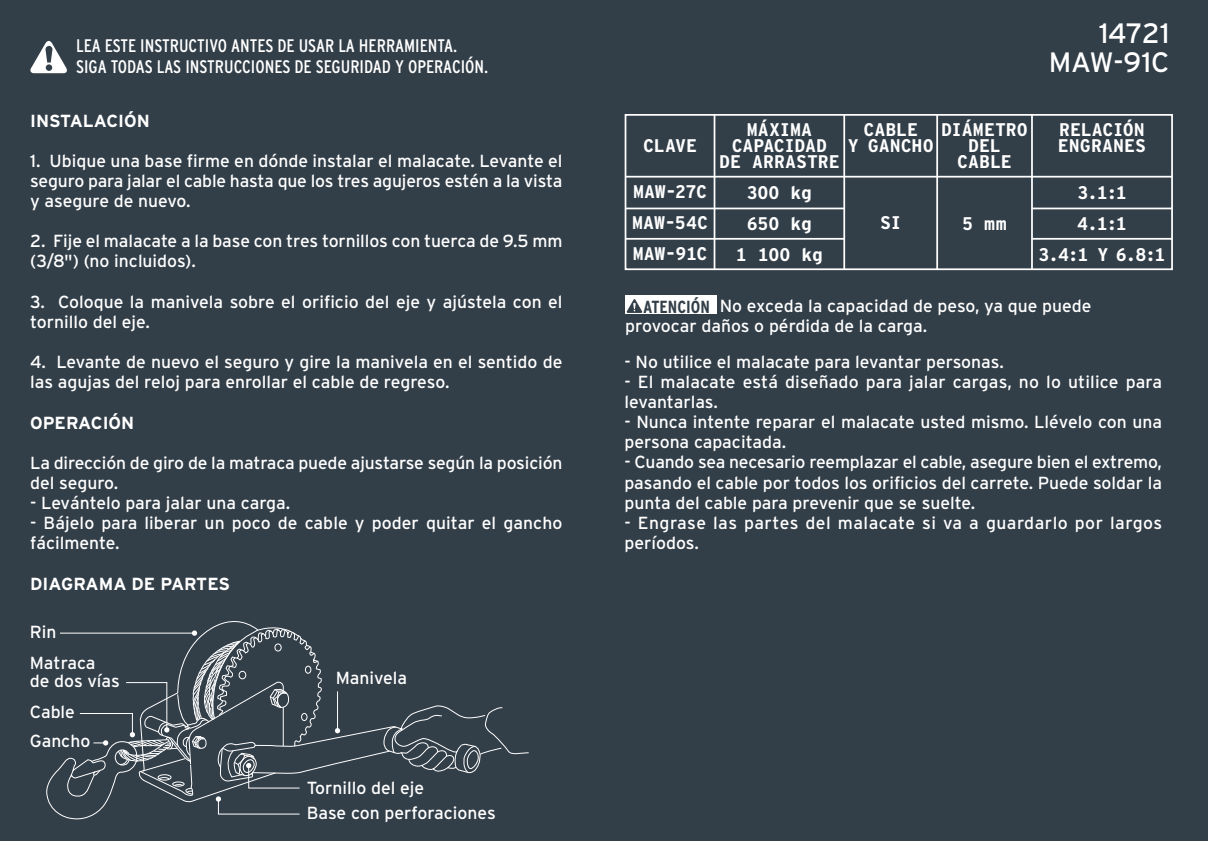
<style>
.page{position:relative;width:1208px;height:841px;background:#fff}
.page>*{position:absolute;margin:0;border:0;box-sizing:border-box;transform-origin:0 0}
.t1{font:28px/29.8px "Interstate";letter-spacing:-.015em;color:#fff;text-align:right}
.t2{font:700 18.38px/15.9px "Interstate Mono";letter-spacing:-.005em;color:#fff;text-align:center}
.t3{font:18.2px/20.7px "Interstate Condensed";color:#fff}
.t4{font:17.5px/20.1px "Interstate";color:#fff}
.t5{font:17.5px/20.1px "Interstate";letter-spacing:.025em;color:#fff}
.t6{font:700 17.5px "Interstate";color:#fff}
.t7{font:700 17.5px "Interstate Condensed";color:#323e48}
</style>
<div class="page">
<div style="left:0;top:0;width:1207px;height:841px;background:#323e48"></div>
<svg style="left:46px;top:607px;width:483px;height:216px"></svg>
<div style="left:624px;top:114px;width:548px;height:156px;border:2px solid #fff"></div>
<hr style="left:1032px;top:208px;width:139px;height:1px;background:#fff">
<hr style="left:625px;top:176px;width:546px;height:2px;background:#fff">
<hr style="left:625px;top:238px;width:219px;height:2px;background:#fff">
<hr style="left:713px;top:115px;width:2px;height:154px;background:#fff">
<hr style="left:843px;top:115px;width:2px;height:154px;background:#fff">
<hr style="left:936px;top:115px;width:2px;height:154px;background:#fff">
<hr style="left:1031px;top:115px;width:1px;height:154px;background:#fff">
<hr style="left:625px;top:208px;width:219px;height:1px;background:#fff">
<hr style="left:1032px;top:238px;width:139px;height:2px;background:#fff">
<div style="left:625px;top:295px;width:91px;height:19px;background:#fff"></div>
<svg style="left:627px;top:300px;width:14px;height:12px"></svg>
<svg style="left:29px;top:40px;width:39px;height:33px"></svg>
<p class="t3" style="left:76px;top:35px;width:414px">LEA ESTE INSTRUCTIVO ANTES DE USAR LA HERRAMIENTA.<br>SIGA TODAS LAS INSTRUCCIONES DE SEGURIDAD Y OPERACIÓN.</p>
<p class="t6" style="left:30px;top:111px;width:121px">INSTALACIÓN</p>
<p class="t4" style="left:30px;top:150px;width:534px;text-align:justify">1. Ubique una base firme en dónde instalar el malacate. Levante el seguro para jalar el cable hasta que los tres agujeros estén a la vista y asegure de nuevo.</p>
<p class="t4" style="left:30px;top:231px;width:534px">2. Fije el malacate a la base con tres tornillos con tuerca de 9.5 mm (3/8") (no incluidos).</p>
<p class="t4" style="left:30px;top:291px;width:534px">3. Coloque la manivela sobre el orificio del eje y ajústela con el tornillo del eje.</p>
<p class="t4" style="left:30px;top:352px;width:533px">4. Levante de nuevo el seguro y gire la manivela en el sentido de las agujas del reloj para enrollar el cable de regreso.</p>
<p class="t6" style="left:30px;top:412px;width:106px">OPERACIÓN</p>
<p class="t4" style="left:30px;top:452px;width:534px">La dirección de giro de la matraca puede ajustarse según la posición del seguro.</p>
<p class="t4" style="left:30px;top:493px;width:261px">- Levántelo para jalar una carga.</p>
<p class="t4" style="left:30px;top:513px;width:533px">- Bájelo para liberar un poco de cable y poder quitar el gancho fácilmente.</p>
<p class="t6" style="left:30px;top:573px;width:201px">DIAGRAMA DE PARTES</p>
<p class="t4" style="left:30px;top:621px;width:28px">Rin</p>
<p class="t4" style="left:30px;top:654px;width:92px;line-height:17.7px">Matraca<br>de dos vías</p>
<p class="t4" style="left:30px;top:697px;width:62px;line-height:29.4px">Cable<br>Gancho</p>
<p class="t4" style="left:336px;top:668px;width:73px">Manivela</p>
<p class="t4" style="left:307px;top:775px;width:190px;line-height:24.8px">Tornillo del eje<br>Base con perforaciones</p>
<h1 class="t1" style="left:1048px;top:18px;width:122px">14721<br>MAW-91C</h1>
<p class="t2" style="left:643px;top:137px;width:55px">CLAVE</p>
<p class="t2" style="left:632px;top:176px;width:77px;line-height:31px;text-align:justify">MAW-27C MAW-54C MAW-91C</p>
<p class="t2" style="left:719px;top:121px;width:122px">MÁXIMA<br>CAPACIDAD<br>DE ARRASTRE</p>
<p class="t2" style="left:735px;top:176px;width:89px;line-height:31px">300 kg<br>650 kg<br>1 100 kg</p>
<p class="t2" style="left:847px;top:121px;width:87px">CABLE<br>Y GANCHO</p>
<p class="t2" style="left:880px;top:215px;width:23px">SI</p>
<p class="t2" style="left:941px;top:121px;width:88px">DIÁMETRO<br>DEL<br>CABLE</p>
<p class="t2" style="left:962px;top:215px;width:46px">5 mm</p>
<p class="t2" style="left:1057px;top:122px;width:90px;text-align:left">RELACIÓN<br>ENGRANES</p>
<p class="t2" style="left:1038px;top:177px;width:128px;line-height:31px">3.1:1<br>4.1:1<br>3.4:1 Y 6.8:1</p>
<p class="t7" style="left:643px;top:296px;width:68px">ATENCIÓN</p>
<p class="t4" style="left:625px;top:296px;width:468px;text-indent:94px">No exceda la capacidad de peso, ya que puede provocar daños o pérdida de la carga.</p>
<p class="t4" style="left:624px;top:351px;width:381px">- No utilice el malacate para levantar personas.</p>
<p class="t4" style="left:624px;top:371px;width:539px">- El malacate está diseñado para jalar cargas, no lo utilice para levantarlas.</p>
<p class="t4" style="left:624px;top:412px;width:539px">- Nunca intente reparar el malacate usted mismo. Llévelo con una persona capacitada.</p>
<p class="t4" style="left:624px;top:452px;width:539px;text-align:justify">- Cuando sea necesario reemplazar el cable, asegure bien el extremo, pasando el cable por todos los orificios del carrete. Puede soldar la punta del cable para prevenir que se suelte.</p>
<p class="t5" style="left:624px;top:512px;width:539px">- Engrase las partes del malacate si va a guardarlo por largos períodos.</p>
</div>
